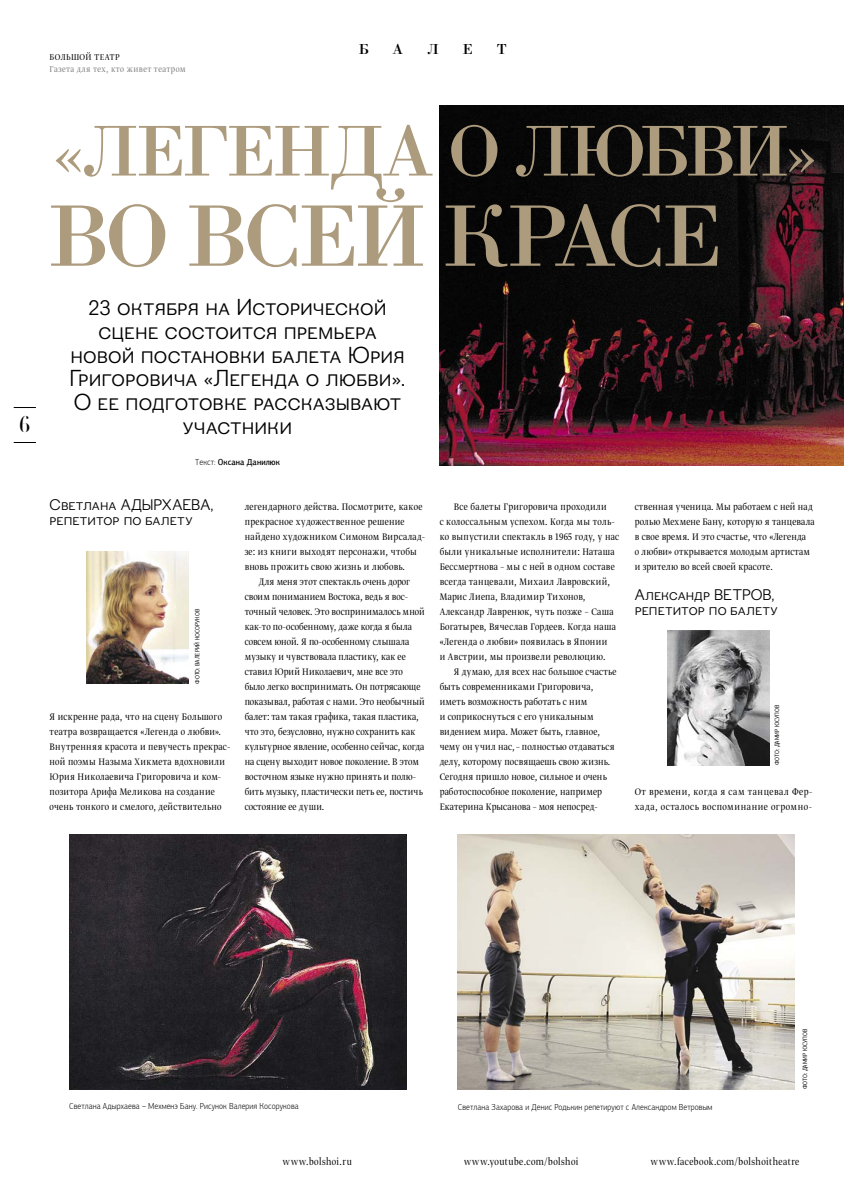
<style>
.page{position:relative;width:844px;height:1191px;background:#fff}
.page>*{position:absolute;margin:0;border:0;box-sizing:border-box;transform-origin:0 0}
.t1{font:90.12px "Borjomi C";letter-spacing:-.055em;color:#ad9b7d}
.t2{font:74.25px "Borjomi C";letter-spacing:-.03em;color:#ad9b7d}
.t3{font:22.62px "Borjomi Light C";color:#000}
.t4{font:22.5px/23.8px "Figgins Sans";letter-spacing:-.005em;color:#000;text-align:center}
.t5{font:15px/15px "Figgins Sans";color:#000}
.t6{font:15px "Borjomi C";color:#000}
.t7{font:11.25px/15px "Greta Dis Nar Pro Lig";letter-spacing:.02em;color:#000}
.t8{font:11.25px/15px "Greta Dis Nar Pro Lig";letter-spacing:.05em;color:#000}
.t9{font:10px "Greta Dis Nar Pro Lig";color:#7c7c7c}
.t10{font:10px "Greta Dis Nar Pro Lig";letter-spacing:.045em;color:#000}
.t11{font:300 8.75px "PF Agora Sans Pro";letter-spacing:.01em;color:#000;scale:.9 1}
.t12{font:500 8.75px "PF Agora Sans Pro";letter-spacing:.01em;color:#000;scale:.9 1}
.t13{font:6.25px "PF Agora Sans Pro";color:#000;scale:.9 1}
.s1{font-weight:300}
</style>
<div class="page">
<img style="left:439px;top:105px;width:404px;height:360px">
<img style="left:667px;top:630px;width:102px;height:135px">
<img style="left:69px;top:834px;width:337px;height:255px">
<img style="left:87px;top:551px;width:102px;height:133px">
<img style="left:457px;top:834px;width:337px;height:255px">
<svg style="left:14px;top:442px;width:22px;height:1px"></svg>
<svg style="left:14px;top:407px;width:22px;height:1px"></svg>
<p class="t10" style="left:50px;top:52px;width:72px">БОЛЬШОЙ ТЕАТР</p>
<p class="t9" style="left:50px;top:64px;width:137px">Газета для тех, кто живет театром</p>
<h3 class="t6" style="left:359px;top:43px;width:12px">Б</h3>
<h3 class="t6" style="left:393px;top:43px;width:12px">А</h3>
<h3 class="t6" style="left:427px;top:43px;width:12px">Л</h3>
<h3 class="t6" style="left:463px;top:43px;width:12px">Е</h3>
<h3 class="t6" style="left:496px;top:43px;width:12px">Т</h3>
<h3 class="t3" style="left:19px;top:415px;width:13px">6</h3>
<h2 class="t2" style="left:50px;top:123px;width:771px">«ЛЕГЕНДА О ЛЮБВИ»</h2>
<h1 class="t1" style="left:50px;top:201px;width:674px">ВО ВСЕЙ КРАСЕ</h1>
<h3 class="t4" style="left:70px;top:298px;width:337px">23 ОКТЯБРЯ НА ИСТОРИЧЕСКОЙ<br>СЦЕНЕ СОСТОИТСЯ ПРЕМЬЕРА<br>НОВОЙ ПОСТАНОВКИ БАЛЕТА ЮРИЯ<br>ГРИГОРОВИЧА «ЛЕГЕНДА О ЛЮБВИ».<br>О ЕЕ ПОДГОТОВКЕ РАССКАЗЫВАЮТ<br>УЧАСТНИКИ</h3>
<p class="t12" style="left:195px;top:458px;width:96px"><span class="s1">Текст:</span> Оксана Данилюк</p>
<h3 class="t5" style="left:50px;top:499px;width:165px">СВЕТЛАНА АДЫРХАЕВА,<br>РЕПЕТИТОР ПО БАЛЕТУ</h3>
<p class="t13" style="left:195px;top:684px;width:85px;rotate:-90deg">ФОТО: ВАЛЕРИЙ КОСОРУКОВ</p>
<p class="t7" style="left:50px;top:710px;width:182px">Я искренне рада, что на сцену Большого театра возвращается «Легенда о любви».<br>Внутренняя красота и певучесть прекрас&shy;ной поэмы Назыма Хикмета вдохновили Юрия Николаевича Григоровича и ком&shy;позитора Арифа Меликова на создание очень тонкого и смелого, действительно</p>
<p class="t7" style="left:244px;top:500px;width:182px">легендарного действа. Посмотрите, какое прекрасное художественное решение найдено художником Симоном Вирсалад&shy;зе: из книги выходят персонажи, чтобы вновь прожить свою жизнь и любовь.</p>
<p class="t7" style="left:244px;top:575px;width:181px;text-indent:14px">Для меня этот спектакль очень дорог своим пониманием Востока, ведь я вос&shy;точный человек. Это воспринималось мной как-то по-особенному, даже когда я была совсем юной. Я по-особенному слышала музыку и чувствовала пластику, как ее ставил Юрий Николаевич, мне все это было легко воспринимать. Он потрясающе показывал, работая с нами. Это необычный балет: там такая графика, такая пластика, что это, безусловно, нужно сохранить как культурное явление, особенно сейчас, когда на сцену выходит новое поколение. В этом восточном языке нужно принять и полю&shy;бить музыку, пластически петь ее, постичь состояние ее души.</p>
<p class="t7" style="left:439px;top:500px;width:181px;text-indent:14px">Все балеты Григоровича проходили<br>с колоссальным успехом. Когда мы толь&shy;ко выпустили спектакль в 1965 году, у нас были уникальные исполнители: Наташа Бессмертнова– мы с ней в одном составе всегда танцевали, Михаил Лавровский, Марис Лиепа, Владимир Тихонов, Александр Лавренюк, чуть позже – Саша Богатырев, Вячеслав Гордеев. Когда наша «Легенда о любви» появилась в Японии<br>и Австрии, мы произвели революцию.</p>
<p class="t7" style="left:439px;top:665px;width:178px;text-indent:14px">Я думаю, для всех нас большое счастье быть современниками Григоровича, иметь возможность работать с ним<br>и соприкоснуться с его уникальным видением мира. Может быть, главное, чему он учил нас,– полностью отдаваться делу, которому посвящаешь свою жизнь.<br>Сегодня пришло новое, сильное и очень работоспособное поколение, например Екатерина Крысанова– моя непосред-</p>
<p class="t7" style="left:634px;top:500px;width:181px">ственная ученица. Мы работаем с ней над ролью Мехмене Бану, которую я танцевала в свое время. И это счастье, что «Легенда<br>о любви» открывается молодым артистам и зрителю во всей своей красоте.</p>
<h3 class="t5" style="left:634px;top:589px;width:144px">АЛЕКСАНДР ВЕТРОВ,<br>РЕПЕТИТОР ПО БАЛЕТУ</h3>
<p class="t13" style="left:774px;top:765px;width:69px;rotate:-90deg">ФОТО: ДАМИР ЮСУПОВ</p>
<p class="t8" style="left:634px;top:785px;width:179px">От времени, когда я сам танцевал Фер&shy;хада, осталось воспоминание огромно-</p>
<p class="t11" style="left:69px;top:1102px;width:256px">Светлана Адырхаева – Мехменэ Бану. Рисунок Валерия Косорукова</p>
<p class="t11" style="left:457px;top:1103px;width:284px">Светлана Захарова и Денис Родькин репетируют с Александром Ветровым</p>
<p class="t13" style="left:802px;top:1089px;width:69px;rotate:-90deg">ФОТО: ДАМИР ЮСУПОВ</p>
<p class="t8" style="left:283px;top:1154px;width:70px">www.bolshoi.ru</p>
<p class="t7" style="left:464px;top:1154px;width:116px">www.youtube.com/bolshoi</p>
<p class="t7" style="left:650px;top:1154px;width:150px">www.facebook.com/bolshoitheatre</p>
</div>
